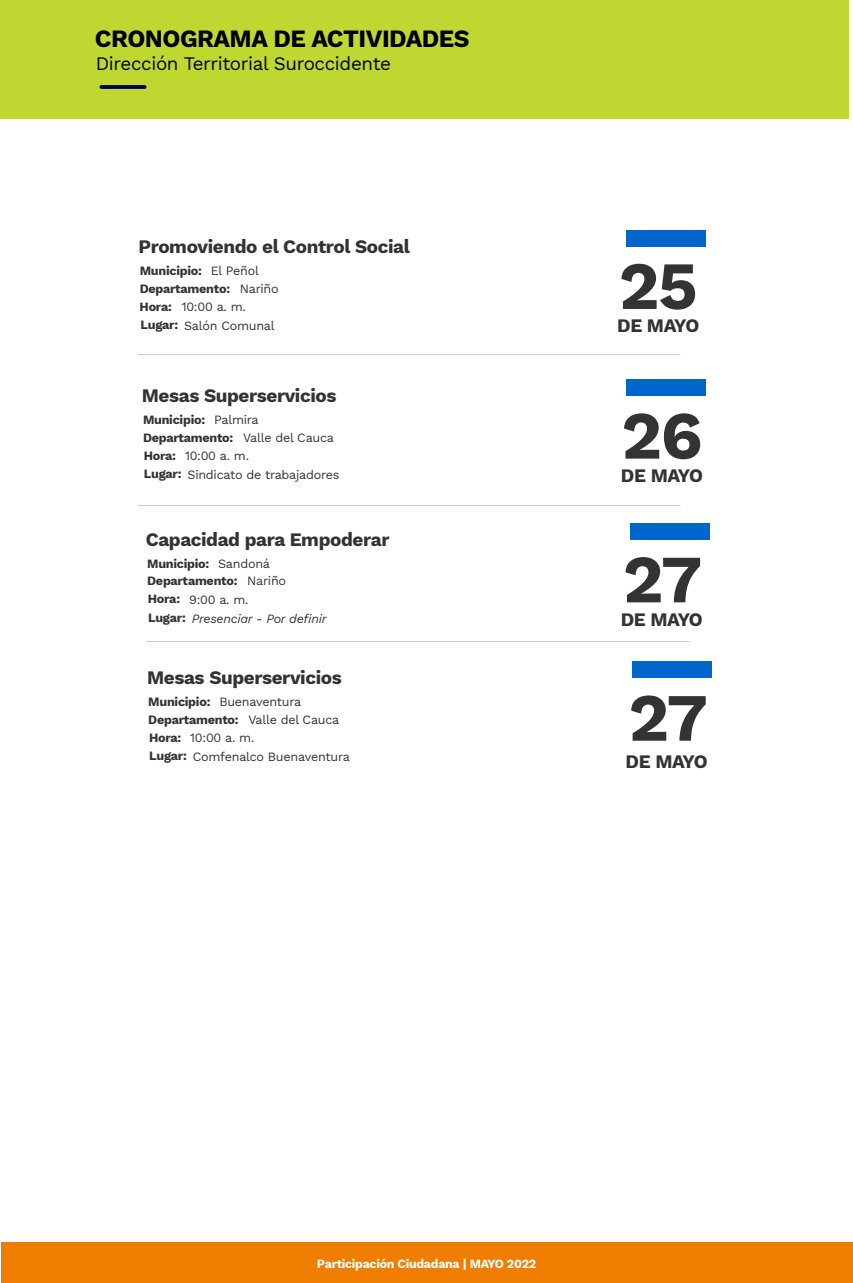
<style>
.page{position:relative;width:853px;height:1283px;background:#fff}
.page>*{position:absolute;margin:0;border:0;box-sizing:border-box;transform-origin:0 0}
.t1{font:700 67.5px "Work Sans";letter-spacing:-.03em;color:#333}
.t2{font:700 24.44px "Work Sans";letter-spacing:-.02em;color:#000}
.t3{font:18.81px "Work Sans";letter-spacing:-.02em;color:#000}
.t4{font:700 18.75px "Work Sans";letter-spacing:-.02em;color:#333}
.t5{font:700 12.5px/18.2px "Work Sans";letter-spacing:-.02em;color:#333}
.t6{font:12.5px "Work Sans";letter-spacing:-.02em;color:#333}
.t7{font:italic 12.5px "Work Sans";letter-spacing:-.02em;color:#333}
.t8{font:700 12.38px "Work Sans";letter-spacing:-.02em;color:#fff}
.s1{font-weight:400}
.s2{font-weight:700}
</style>
<div class="page">
<div style="left:2px;top:1242px;width:851px;height:40px;background:#ef7d00"></div>
<div style="left:0;top:0;width:849px;height:119px;background:#bfd730"></div>
<svg style="left:100px;top:85px;width:46px;height:4px"></svg>
<div style="left:626px;top:379px;width:79px;height:17px;background:#06c"></div>
<div style="left:626px;top:230px;width:80px;height:16px;background:#06c"></div>
<div style="left:630px;top:523px;width:79px;height:17px;background:#06c"></div>
<div style="left:632px;top:661px;width:79px;height:17px;background:#06c"></div>
<h2 class="t2" style="left:95px;top:21px;width:376px">CRONOGRAMA DE ACTIVIDADES</h2>
<h3 class="t3" style="left:96px;top:49px;width:297px">Dirección Territorial Suroccidente</h3>
<h3 class="t4" style="left:138px;top:232px;width:273px">Promoviendo el Control Social</h3>
<h1 class="t1" style="left:619px;top:235px;width:80px">25</h1>
<p class="t5" style="left:140px;top:261px;width:121px">Municipio: <span class="s1">El Peñol</span></p>
<p class="t5" style="left:140px;top:279px;width:141px">Departamento: <span class="s1">Nariño</span></p>
<p class="t5" style="left:140px;top:297px;width:40px;line-height:18px">Hora:<br>Lugar:</p>
<p class="t6" style="left:182px;top:297px;width:66px">10:00 a. m.</p>
<p class="t6" style="left:184px;top:317px;width:92px">Salón Comunal</p>
<h3 class="t4" style="left:617px;top:312px;width:84px">DE MAYO</h3>
<h3 class="t4" style="left:142px;top:381px;width:196px">Mesas Superservicios</h3>
<h1 class="t1" style="left:621px;top:384px;width:83px">26</h1>
<p class="t5" style="left:143px;top:410px;width:117px">Municipio: <span class="s1">Palmira</span></p>
<p class="t5" style="left:143px;top:428px;width:193px">Departamento: <span class="s1">Valle del Cauca</span></p>
<p class="t5" style="left:144px;top:446px;width:39px">Hora:<br>Lugar:</p>
<p class="t6" style="left:185px;top:446px;width:66px">10:00 a. m.</p>
<p class="t6" style="left:188px;top:465px;width:153px">Sindicato de trabajadores</p>
<h3 class="t4" style="left:621px;top:461px;width:84px">DE MAYO</h3>
<h3 class="t4" style="left:146px;top:525px;width:245px">Capacidad para Empoderar</h3>
<h1 class="t1" style="left:623px;top:528px;width:81px">27</h1>
<p class="t5" style="left:147px;top:554px;width:124px">Municipio: <span class="s1">Sandoná</span></p>
<p class="t5" style="left:147px;top:571px;width:141px">Departamento: <span class="s1">Nariño</span></p>
<p class="t5" style="left:148px;top:589px;width:39px">Hora:<br>Lugar:</p>
<p class="t6" style="left:189px;top:590px;width:61px">9:00 a. m.</p>
<p class="t7" style="left:192px;top:609px;width:136px">Presenciar - Por definir</p>
<h3 class="t4" style="left:621px;top:605px;width:84px">DE MAYO</h3>
<h3 class="t4" style="left:147px;top:663px;width:196px">Mesas Superservicios</h3>
<h1 class="t1" style="left:628px;top:666px;width:81px">27</h1>
<p class="t6" style="left:148px;top:692px;width:155px"><span class="s2">Municipio:</span> Buenaventura</p>
<p class="t5" style="left:148px;top:710px;width:193px">Departamento: <span class="s1">Valle del Cauca</span></p>
<p class="t5" style="left:149px;top:728px;width:39px">Hora:<br>Lugar:</p>
<p class="t6" style="left:190px;top:728px;width:66px">10:00 a. m.</p>
<p class="t6" style="left:193px;top:747px;width:159px">Comfenalco Buenaventura</p>
<h3 class="t4" style="left:626px;top:747px;width:84px">DE MAYO</h3>
<p class="t8" style="left:317px;top:1254px;width:221px">Participación Ciudadana | MAYO 2022</p>
</div>
